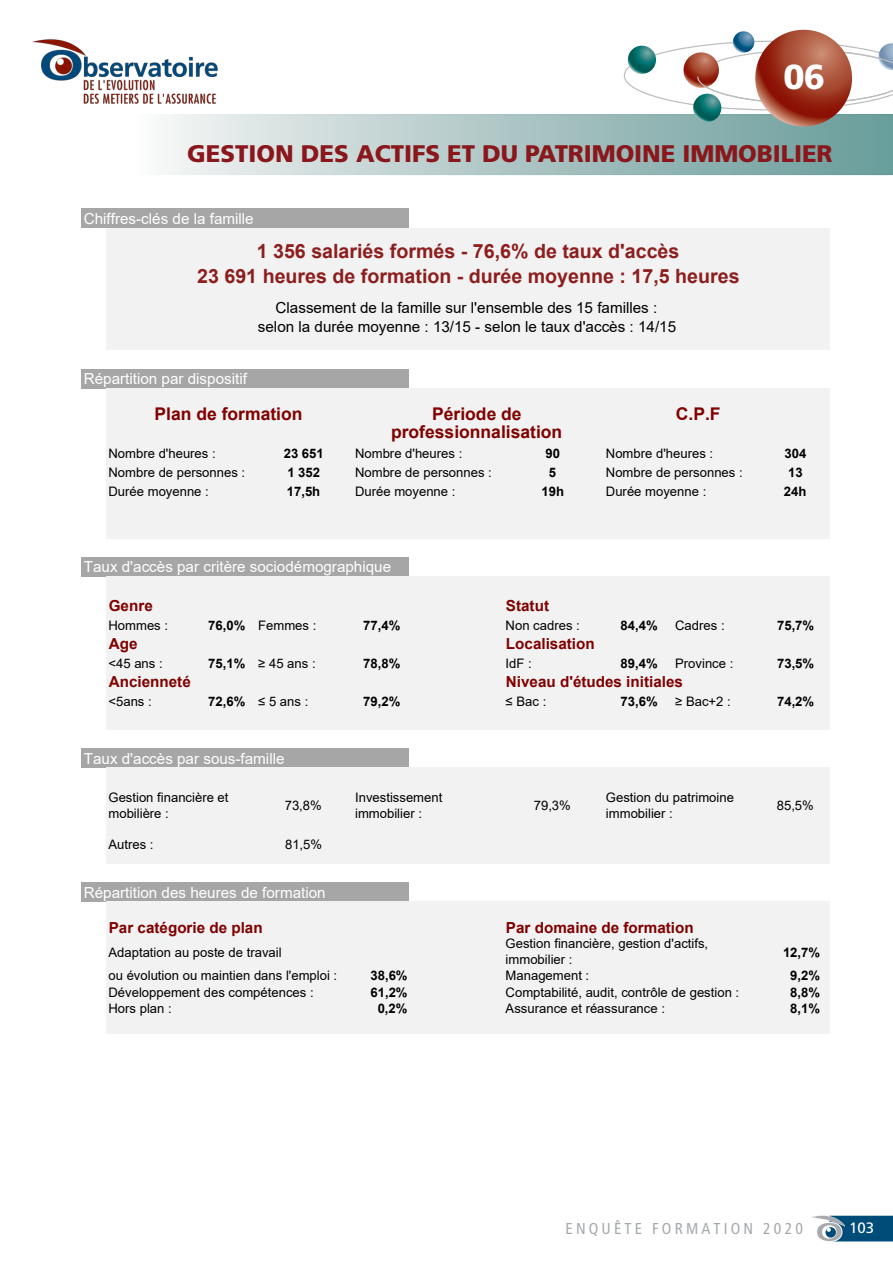
<style>
.page{position:relative;width:893px;height:1263px;background:#fff}
.page>*{position:absolute;margin:0;border:0;box-sizing:border-box;transform-origin:0 0}
.t1{font:900 34.65px "Frutiger LT Std";color:#fff}
.t2{font:900 24px "Frutiger LT Std";color:#8a171b}
.t3{font:700 19.65px/24.8px "Arial";color:#8d1e1e;text-align:center}
.t4{font:700 17.55px/17.5px "Arial";color:#800000;text-align:center}
.t5{font:condensed 15.75px "Frutiger LT Std";letter-spacing:.2em;color:#a5a9ac}
.t6{font:15.15px "Arial";color:#fff}
.t7{font:700 15.15px "Arial";color:#800000}
.t8{font:15.15px/19.2px "Arial";color:#000;text-align:center}
.t9{font:15px "Frutiger LT Std";color:#fff}
.t10{font:13.05px/19.2px "Arial";color:#000}
.t11{font:700 13.05px/23.1px "Arial";color:#000;text-align:center}
.s1{font-weight:700}
</style>
<div class="page">
<div style="left:816px;top:1222px;width:26px;height:20px;border:1px solid #fff;border-radius:50%"></div>
<svg style="left:811px;top:1215px;width:82px;height:26px;background:#497c9a"></svg>
<svg style="left:163px;top:114px;width:730px;height:61px;background:#aac5c4"></svg>
<svg style="left:733px;top:31px;width:21px;height:22px"></svg>
<svg style="left:624px;top:41px;width:269px;height:69px"></svg>
<svg style="left:755px;top:30px;width:97px;height:97px;background:#a54631"></svg>
<svg style="left:693px;top:94px;width:28px;height:28px"></svg>
<img style="left:32px;top:39px;width:186px;height:65px">
<div style="left:82px;top:209px;width:327px;height:19px;background:#a6a6a6"></div>
<div style="left:106px;top:228px;width:724px;height:11px;background:#f2f2f2"></div>
<div style="left:106px;top:239px;width:724px;height:25px;background:#f2f2f2"></div>
<div style="left:106px;top:264px;width:724px;height:25px;background:#f2f2f2"></div>
<div style="left:106px;top:288px;width:724px;height:10px;background:#f2f2f2"></div>
<div style="left:106px;top:298px;width:724px;height:19px;background:#f2f2f2"></div>
<div style="left:106px;top:317px;width:724px;height:19px;background:#f2f2f2"></div>
<div style="left:106px;top:336px;width:724px;height:14px;background:#f2f2f2"></div>
<div style="left:82px;top:369px;width:327px;height:19px;background:#a6a6a6"></div>
<div style="left:106px;top:388px;width:724px;height:19px;background:#f2f2f2"></div>
<div style="left:106px;top:407px;width:724px;height:18px;background:#f2f2f2"></div>
<div style="left:106px;top:425px;width:724px;height:17px;background:#f2f2f2"></div>
<div style="left:106px;top:442px;width:724px;height:20px;background:#f2f2f2"></div>
<div style="left:106px;top:461px;width:724px;height:20px;background:#f2f2f2"></div>
<div style="left:106px;top:481px;width:724px;height:19px;background:#f2f2f2"></div>
<div style="left:106px;top:500px;width:724px;height:19px;background:#f2f2f2"></div>
<div style="left:106px;top:519px;width:724px;height:19px;background:#f2f2f2"></div>
<div style="left:82px;top:557px;width:327px;height:19px;background:#a6a6a6"></div>
<div style="left:106px;top:576px;width:724px;height:20px;background:#f2f2f2"></div>
<div style="left:106px;top:595px;width:724px;height:20px;background:#f2f2f2"></div>
<div style="left:106px;top:615px;width:724px;height:19px;background:#f2f2f2"></div>
<div style="left:106px;top:634px;width:724px;height:19px;background:#f2f2f2"></div>
<div style="left:106px;top:653px;width:724px;height:19px;background:#f2f2f2"></div>
<div style="left:106px;top:672px;width:724px;height:19px;background:#f2f2f2"></div>
<div style="left:106px;top:691px;width:724px;height:19px;background:#f2f2f2"></div>
<div style="left:106px;top:710px;width:724px;height:20px;background:#f2f2f2"></div>
<div style="left:82px;top:749px;width:327px;height:19px;background:#a6a6a6"></div>
<div style="left:106px;top:768px;width:724px;height:19px;background:#f2f2f2"></div>
<div style="left:106px;top:787px;width:724px;height:19px;background:#f2f2f2"></div>
<div style="left:106px;top:806px;width:724px;height:19px;background:#f2f2f2"></div>
<div style="left:106px;top:825px;width:724px;height:19px;background:#f2f2f2"></div>
<div style="left:106px;top:844px;width:724px;height:20px;background:#f2f2f2"></div>
<div style="left:82px;top:883px;width:327px;height:19px;background:#a6a6a6"></div>
<div style="left:106px;top:902px;width:724px;height:16px;background:#f2f2f2"></div>
<div style="left:106px;top:918px;width:724px;height:19px;background:#f2f2f2"></div>
<div style="left:106px;top:937px;width:724px;height:30px;background:#f2f2f2"></div>
<div style="left:106px;top:967px;width:724px;height:17px;background:#f2f2f2"></div>
<div style="left:106px;top:984px;width:724px;height:17px;background:#f2f2f2"></div>
<div style="left:106px;top:1000px;width:724px;height:17px;background:#f2f2f2"></div>
<div style="left:106px;top:1017px;width:724px;height:16px;background:#f2f2f2"></div>
<h1 class="t1" style="left:783px;top:56px;width:43px">06</h1>
<h2 class="t2" style="left:187px;top:139px;width:647px">GESTION DES ACTIFS ET DU PATRIMOINE IMMOBILIER</h2>
<p class="t6" style="left:84px;top:208px;width:171px">Chiffres-clés de la famille</p>
<h3 class="t3" style="left:197px;top:239px;width:544px">1 356 salariés formés - 76,6% de taux d'accès<br>23 691 heures de formation - durée moyenne : 17,5 heures</h3>
<p class="t8" style="left:258px;top:298px;width:420px">Classement de la famille sur l'ensemble des 15 familles : selon la durée moyenne : 13/15 - selon le taux d'accès : 14/15</p>
<p class="t6" style="left:84px;top:368px;width:165px">Répartition par dispositif</p>
<h3 class="t4" style="left:155px;top:405px;width:149px">Plan de formation</h3>
<h3 class="t4" style="left:391px;top:405px;width:173px">Période de professionnalisation</h3>
<h3 class="t4" style="left:676px;top:405px;width:46px">C.P.F</h3>
<p class="t10" style="left:108px;top:443px;width:138px">Nombre d'heures :<br>Nombre de personnes :<br>Durée moyenne :</p>
<p class="t11" style="left:284px;top:441px;width:42px">23 651</p>
<p class="t11" style="left:545px;top:441px;width:16px">90</p>
<p class="t11" style="left:784px;top:441px;width:23px">304</p>
<p class="t11" style="left:287px;top:461px;width:34px">1 352</p>
<p class="t11" style="left:549px;top:461px;width:9px">5</p>
<p class="t11" style="left:788px;top:461px;width:16px">13</p>
<p class="t10" style="left:606px;top:443px;width:138px">Nombre d'heures :<br>Nombre de personnes :<br>Durée moyenne :</p>
<p class="t10" style="left:355px;top:443px;width:138px">Nombre d'heures :<br>Nombre de personnes :<br>Durée moyenne :</p>
<p class="t11" style="left:784px;top:480px;width:24px">24h</p>
<p class="t11" style="left:541px;top:480px;width:24px">19h</p>
<p class="t11" style="left:287px;top:480px;width:35px">17,5h</p>
<p class="t6" style="left:84px;top:556px;width:309px">Taux d'accès par critère sociodémographique</p>
<p class="t7" style="left:109px;top:595px;width:45px">Genre</p>
<p class="t7" style="left:506px;top:595px;width:45px">Statut</p>
<p class="t10" style="left:108px;top:616px;width:61px">Hommes :</p>
<p class="t11" style="left:363px;top:614px;width:39px">77,4%</p>
<p class="t10" style="left:506px;top:616px;width:76px">Non cadres :</p>
<p class="t11" style="left:777px;top:614px;width:39px">75,7%</p>
<p class="t7" style="left:109px;top:633px;width:30px">Age</p>
<p class="t10" style="left:108px;top:654px;width:56px">&lt;45 ans :</p>
<p class="t11" style="left:363px;top:652px;width:39px">78,8%</p>
<p class="t10" style="left:208px;top:616px;width:110px"><span class="s1">76,0%</span> Femmes :</p>
<p class="t10" style="left:208px;top:654px;width:109px"><span class="s1">75,1%</span> ≥ 45 ans :</p>
<p class="t10" style="left:208px;top:692px;width:102px"><span class="s1">72,6%</span> ≤ 5 ans :</p>
<p class="t11" style="left:363px;top:690px;width:39px">79,2%</p>
<p class="t10" style="left:506px;top:692px;width:42px">≤ Bac :</p>
<p class="t11" style="left:620px;top:690px;width:39px">73,6%</p>
<p class="t10" style="left:675px;top:692px;width:57px">≥ Bac+2 :</p>
<p class="t11" style="left:777px;top:690px;width:39px">74,2%</p>
<p class="t11" style="left:620px;top:614px;width:39px">84,4%</p>
<p class="t10" style="left:675px;top:616px;width:51px">Cadres :</p>
<p class="t11" style="left:620px;top:652px;width:39px">89,4%</p>
<p class="t10" style="left:675px;top:654px;width:60px">Province :</p>
<p class="t11" style="left:777px;top:652px;width:39px">73,5%</p>
<p class="t7" style="left:506px;top:633px;width:90px">Localisation</p>
<p class="t10" style="left:506px;top:654px;width:28px">IdF :</p>
<p class="t7" style="left:109px;top:671px;width:84px">Ancienneté</p>
<p class="t7" style="left:506px;top:671px;width:178px">Niveau d'études initiales</p>
<p class="t10" style="left:108px;top:692px;width:45px">&lt;5ans :</p>
<p class="t6" style="left:84px;top:748px;width:202px">Taux d'accès par sous-famille</p>
<p class="t10" style="left:285px;top:796px;width:39px">73,8%</p>
<p class="t10" style="left:606px;top:790px;width:130px;line-height:16px">Gestion du patrimoine immobilier :</p>
<p class="t10" style="left:777px;top:796px;width:39px">85,5%</p>
<p class="t10" style="left:108px;top:790px;width:122px;line-height:16px">Gestion financière et mobilière :</p>
<p class="t10" style="left:108px;top:834px;width:47px">Autres :</p>
<p class="t10" style="left:285px;top:834px;width:39px">81,5%</p>
<p class="t10" style="left:355px;top:790px;width:89px;line-height:16px">Investissement immobilier :</p>
<p class="t10" style="left:534px;top:796px;width:39px">79,3%</p>
<p class="t6" style="left:84px;top:882px;width:243px">Répartition des heures de formation</p>
<p class="t7" style="left:109px;top:917px;width:155px">Par catégorie de plan</p>
<p class="t10" style="left:108px;top:940px;width:230px;line-height:23.2px">Adaptation au poste de travail<br>ou évolution ou maintien dans l'emploi :</p>
<p class="t10" style="left:108px;top:983px;width:207px;line-height:16.6px">Développement des compétences :<br>Hors plan :</p>
<p class="t7" style="left:506px;top:917px;width:189px">Par domaine de formation</p>
<p class="t10" style="left:506px;top:935px;width:235px;line-height:16.2px">Gestion financière, gestion d'actifs, immobilier :<br>Management :<br>Comptabilité, audit, contrôle de gestion :<br>Assurance et réassurance :</p>
<p class="t11" style="left:783px;top:941px;width:39px">12,7%<br>9,2%</p>
<p class="t11" style="left:370px;top:964px;width:39px">38,6%</p>
<p class="t11" style="left:370px;top:980px;width:39px">61,2%</p>
<p class="t11" style="left:790px;top:980px;width:31px">8,8%</p>
<p class="t11" style="left:790px;top:997px;width:31px">8,1%</p>
<p class="t11" style="left:378px;top:997px;width:31px">0,2%</p>
<p class="t5" style="left:566px;top:1220px;width:239px">ENQUÊTE FORMATION 2020</p>
<p class="t9" style="left:849px;top:1219px;width:27px">103</p>
</div>
